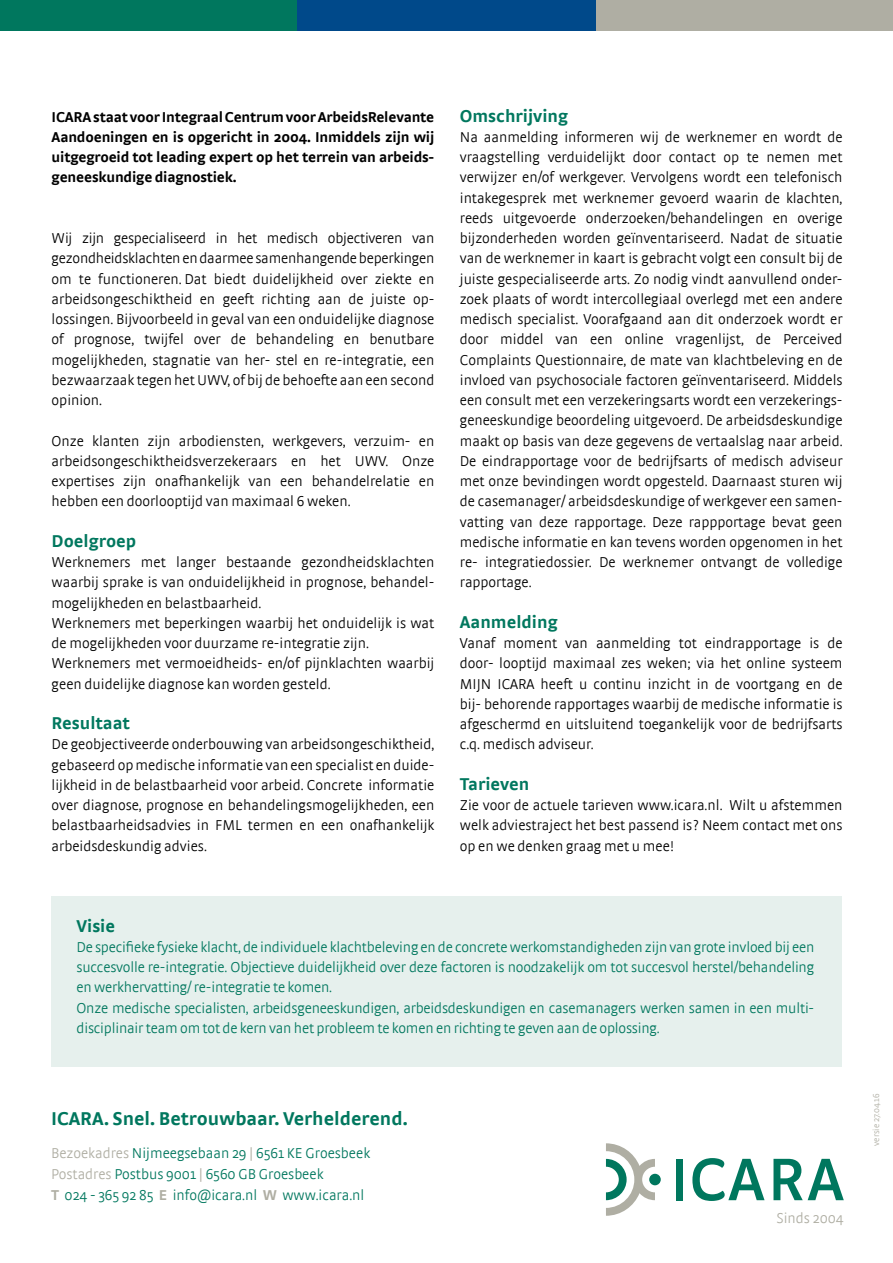
<style>
.page{position:relative;width:893px;height:1263px;background:#fff}
.page>*{position:absolute;margin:0;border:0;box-sizing:border-box;transform-origin:0 0}
.t1{font:700 19.5px "Strada";color:#00775e}
.t2{font:700 18px "Strada";color:#00775e}
.t3{font:300 15px/20.2px "Strada";color:#000;text-align:justify}
.t4{font:300 15px/20.2px "Strada";letter-spacing:-.01em;color:#00775e}
.t5{font:700 15px/20.2px "Strada";letter-spacing:-.01em;color:#000;text-align:justify}
.t6{font:300 15px "Strada";color:#afaea3}
.t7{font:300 9px "Strada";color:#afaea3}
.s1{color:#afaea3}
.s2{font-weight:700;color:#afaea3}
</style>
<div class="page">
<div style="left:51px;top:896px;width:791px;height:171px;background:#e6f0ed"></div>
<div style="left:676px;top:1159px;width:7px;height:41px;background:#00775e"></div>
<svg style="left:692px;top:1158px;width:72px;height:43px"></svg>
<svg style="left:773px;top:1159px;width:71px;height:41px"></svg>
<div style="left:649px;top:1174px;width:12px;height:11px;background:#00775e;border-radius:50%"></div>
<svg style="left:606px;top:1143px;width:49px;height:73px"></svg>
<div style="left:587px;top:0;width:306px;height:30px;background:#afaea3"></div>
<div style="left:286px;top:0;width:309px;height:30px;background:#00498a"></div>
<div style="left:0;top:0;width:296px;height:30px;background:#00775e"></div>
<p class="t5" style="left:52px;top:106px;width:384px">ICARA staat voor Integraal Centrum voor ArbeidsRelevante Aandoeningen en is opgericht in 2004. Inmiddels zijn wij uitgegroeid tot leading expert op het terrein van arbeids&shy;geneeskundige diagnostiek.</p>
<p class="t3" style="left:52px;top:228px;width:384px">Wij zijn gespecialiseerd in het medisch objectiveren van gezondheidsklachten en daarmee samenhangende beperkingen om te functioneren. Dat biedt duidelijkheid over ziekte en arbeidsongeschiktheid en geeft richting aan de juiste op&shy;lossingen. Bijvoorbeeld in geval van een onduidelijke diagnose of prognose, twijfel over de behandeling en benutbare mogelijkheden, stagnatie van her- stel en re-integratie, een bezwaarzaak tegen het UWV, of bij de behoefte aan een second opinion.</p>
<p class="t3" style="left:52px;top:430px;width:384px">Onze klanten zijn arbodiensten, werkgevers, verzuim- en arbeidsongeschiktheidsverzekeraars en het UWV. Onze expertises zijn onafhankelijk van een behandelrelatie en hebben een doorlooptijd van maximaal 6 weken.</p>
<p class="t2" style="left:52px;top:530px;width:86px">Doelgroep</p>
<p class="t3" style="left:52px;top:552px;width:384px;text-align:left">Werknemers met langer bestaande gezondheidsklachten waarbij sprake is van onduidelijkheid in prognose, behandel&shy;mogelijkheden en belastbaarheid.<br>Werknemers met beperkingen waarbij het onduidelijk is wat de mogelijkheden voor duurzame re-integratie zijn.<br>Werknemers met vermoeidheids- en/of pijnklachten waarbij geen duidelijke diagnose kan worden gesteld.</p>
<p class="t2" style="left:52px;top:712px;width:80px">Resultaat</p>
<p class="t3" style="left:52px;top:734px;width:384px">De geobjectiveerde onderbouwing van arbeidsongeschiktheid, gebaseerd op medische informatie van een specialist en duide&shy;lijkheid in de belastbaarheid voor arbeid. Concrete informatie over diagnose, prognose en behandelingsmogelijkheden, een belastbaarheidsadvies in FML termen en een onafhankelijk arbeidsdeskundig advies.</p>
<p class="t2" style="left:460px;top:105px;width:110px">Omschrijving</p>
<p class="t3" style="left:460px;top:127px;width:384px">Na aanmelding informeren wij de werknemer en wordt de vraagstelling verduidelijkt door contact op te nemen met verwijzer en/of werkgever. Vervolgens wordt een telefonisch intakegesprek met werknemer gevoerd waarin de klachten, reeds uitgevoerde onderzoeken/behandelingen en overige bijzonderheden worden geïnventariseerd. Nadat de situatie van de werknemer in kaart is gebracht volgt een consult bij de juiste gespecialiseerde arts. Zo nodig vindt aanvullend onder&shy;zoek plaats of wordt intercollegiaal overlegd met een andere medisch specialist. Voorafgaand aan dit onderzoek wordt er door middel van een online vragenlijst, de Perceived Complaints Questionnaire, de mate van klachtbeleving en de invloed van psychosociale factoren geïnventariseerd. Middels een consult met een verzekeringsarts wordt een verzekerings&shy;geneeskundige beoordeling uitgevoerd. De arbeidsdeskundige maakt op basis van deze gegevens de vertaalslag naar arbeid.<br>De eindrapportage voor de bedrijfsarts of medisch adviseur met onze bevindingen wordt opgesteld. Daarnaast sturen wij de casemanager/ arbeidsdeskundige of werkgever een samen&shy;vatting van deze rapportage. Deze rappportage bevat geen medische informatie en kan tevens worden opgenomen in het re- integratiedossier. De werknemer ontvangt de volledige rapportage.</p>
<p class="t2" style="left:460px;top:611px;width:99px">Aanmelding</p>
<p class="t3" style="left:460px;top:633px;width:384px">Vanaf moment van aanmelding tot eindrapportage is de door- looptijd maximaal zes weken; via het online systeem MIJN ICARA heeft u continu inzicht in de voortgang en de bij- behorende rapportages waarbij de medische informatie is afgeschermd en uitsluitend toegankelijk voor de bedrijfsarts c.q. medisch adviseur.</p>
<p class="t2" style="left:460px;top:773px;width:71px">Tarieven</p>
<p class="t3" style="left:460px;top:795px;width:384px">Zie voor de actuele tarieven www.icara.nl. Wilt u afstemmen welk adviestraject het best passend is? Neem contact met ons op en we denken graag met u mee!</p>
<p class="t2" style="left:77px;top:915px;width:40px">Visie</p>
<p class="t4" style="left:77px;top:937px;width:739px">De specifieke fysieke klacht, de individuele klachtbeleving en de concrete werkomstandigheden zijn van grote invloed bij een succesvolle re-integratie. Objectieve duidelijkheid over deze factoren is noodzakelijk om tot succesvol herstel/behandeling en werkhervatting/ re-integratie te komen.<br>Onze medische specialisten, arbeidsgeneeskundigen, arbeidsdeskundigen en casemanagers werken samen in een multi&shy;disciplinair team om tot de kern van het probleem te komen en richting te geven aan de oplossing.</p>
<h1 class="t1" style="left:51px;top:1107px;width:358px">ICARA. Snel. Betrouwbaar. Verhelderend.</h1>
<p class="t4" style="left:51px;top:1143px;width:321px;line-height:20.7px"><span class="s1">Bezoekadres</span> Nijmeegsebaan 29 <span class="s1">|</span> 6561 KE Groesbeek<br><span class="s1">Postadres</span> Postbus 9001 <span class="s1">|</span> 6560 GB Groesbeek<br><span class="s2">T</span> 024 - 365 92 85 <span class="s2">E</span> info@icara.nl <span class="s2">W</span> www.icara.nl</p>
<p class="t6" style="left:776px;top:1210px;width:69px">Sinds 2004</p>
<p class="t7" style="left:871px;top:1146px;width:53px;rotate:-90deg">versie 27.04.16</p>
</div>
